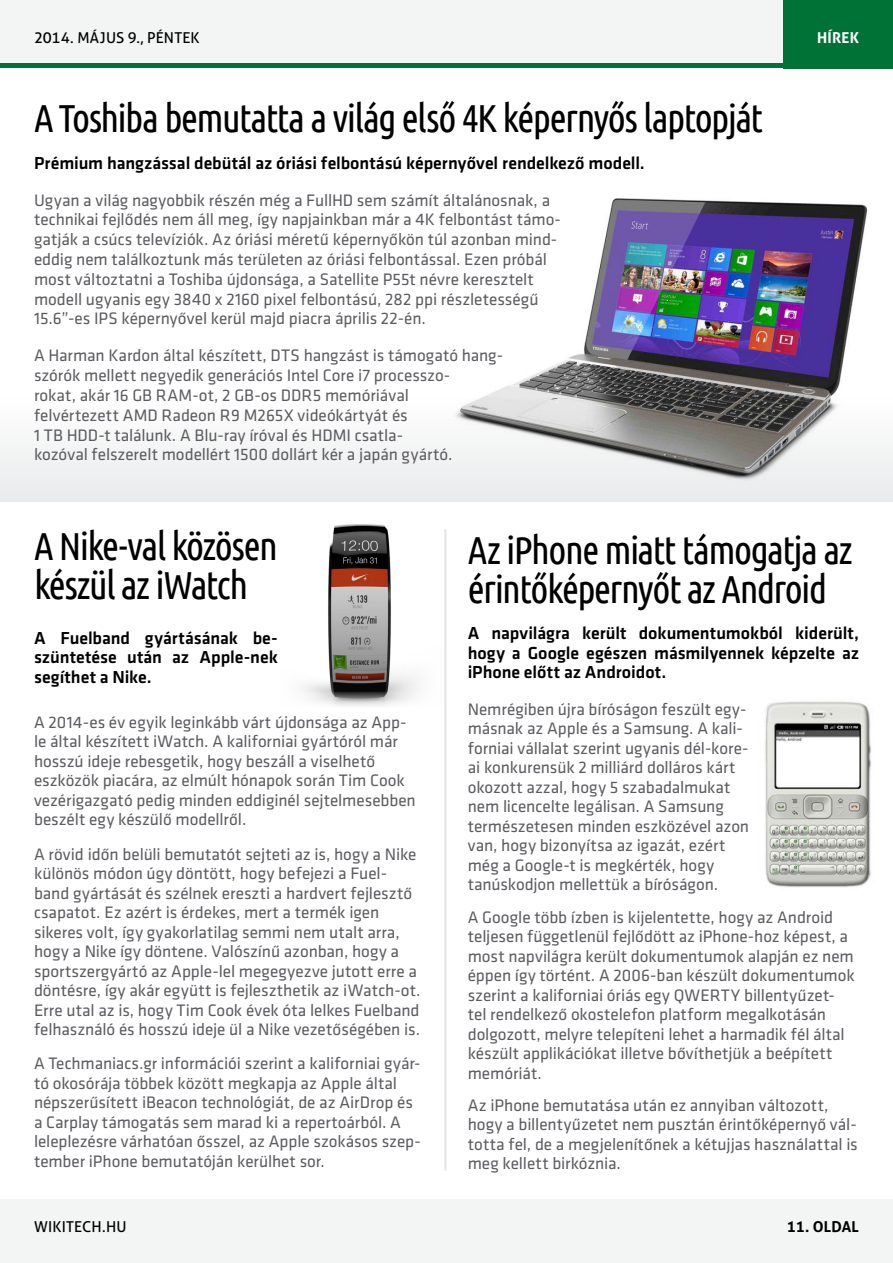
<style>
.page{position:relative;width:893px;height:1263px;background:#fff}
.page>*{position:absolute;margin:0;border:0;box-sizing:border-box;transform-origin:0 0}
.t1{font:39px/39px "Ubuntu Condensed";letter-spacing:-.04em;color:#000}
.t2{font:500 18px/19.5px "Klavika";color:#000;text-align:justify}
.t3{font:17.25px/19.5px "Klavika";letter-spacing:-.005em;color:#5c5b60}
.t4{font:15px "Aller";letter-spacing:.01em;color:#000}
.t5{font:700 15px "Aller";letter-spacing:.01em;color:#000}
.t6{font:700 15px "Aller";letter-spacing:.015em;color:#fff}
</style>
<div class="page">
<img style="left:303px;top:524px;width:115px;height:182px">
<hr style="left:444px;top:529px;width:2px;height:641px;background:#e3e4e6">
<div style="left:0;top:198px;width:893px;height:302px;background:linear-gradient(to bottom,#fff,#f3f3f4)"></div>
<img style="left:444px;top:198px;width:435px;height:287px">
<img style="left:765px;top:701px;width:107px;height:187px">
<div style="left:0;top:0;width:893px;height:64px;background:#f3f4f4"></div>
<div style="left:0;top:1199px;width:893px;height:64px;background:#f3f4f4"></div>
<hr style="left:0;top:64px;width:893px;height:4px;background:#007236">
<div style="left:783px;top:0;width:110px;height:68px;background:#007236"></div>
<p class="t4" style="left:34px;top:29px;width:167px">2014. MÁJUS 9., PÉNTEK</p>
<h1 class="t1" style="left:34px;top:98px;width:731px">A Toshiba bemutatta a világ első 4K képernyős laptopját</h1>
<p class="t2" style="left:34px;top:153px;width:612px">Prémium hangzással debütál az óriási felbontású képernyővel rendelkező modell.</p>
<p class="t3" style="left:34px;top:190px;width:528px">Ugyan a világ nagyobbik részén még a FullHD sem számít általánosnak, a technikai fejlődés nem áll meg, így napjainkban már a 4K felbontást támo&shy;gatják a csúcs televíziók. Az óriási méretű képernyőkön túl azonban mind&shy;eddig nem találkoztunk más területen az óriási felbontással. Ezen próbál most változtatni a Toshiba újdonsága, a Satellite P55t névre keresztelt modell ugyanis egy 3840 x 2160 pixel felbontású, 282 ppi részletességű 15.6”-es IPS képernyővel kerül majd piacra április 22-én.</p>
<p class="t3" style="left:34px;top:346px;width:471px">A Harman Kardon által készített, DTS hangzást is támogató hang&shy;szórók mellett negyedik generációs Intel Core i7 processzo-<br>rokat, akár 16 GB RAM-ot, 2 GB-os DDR5 memóriával<br>felvértezett AMD Radeon R9 M265X videókártyát és<br>1 TB HDD-t találunk. A Blu-ray íróval és HDMI csatla-<br>kozóval felszerelt modellért 1500 dollárt kér a japán gyártó.</p>
<p class="t6" style="left:817px;top:28px;width:43px">HÍREK</p>
<h1 class="t1" style="left:34px;top:525px;width:245px">A Nike-val közösen készül az iWatch</h1>
<p class="t2" style="left:34px;top:628px;width:245px">A Fuelband gyártásának be&shy;szüntetése után az Apple-nek segíthet a Nike.</p>
<p class="t3" style="left:34px;top:712px;width:383px">A 2014-es év egyik leginkább várt újdonsága az App&shy;le által készített iWatch. A kaliforniai gyártóról már hosszú ideje rebesgetik, hogy beszáll a viselhető eszközök piacára, az elmúlt hónapok során Tim Cook vezérigazgató pedig minden eddiginél sejtelmesebben beszélt egy készülő modellről.</p>
<p class="t3" style="left:34px;top:844px;width:388px">A rövid időn belüli bemutatót sejteti az is, hogy a Nike különös módon úgy döntött, hogy befejezi a Fuel&shy;band gyártását és szélnek ereszti a hardvert fejlesztő csapatot. Ez azért is érdekes, mert a termék igen sikeres volt, így gyakorlatilag semmi nem utalt arra, hogy a Nike így döntene. Valószínű azonban, hogy a sportszergyártó az Apple-lel megegyezve jutott erre a döntésre, így akár együtt is fejleszthetik az iWatch-ot.<br>Erre utal az is, hogy Tim Cook évek óta lelkes Fuelband felhasználó és hosszú ideje ül a Nike vezetőségében is.</p>
<p class="t3" style="left:34px;top:1054px;width:388px">A Techmaniacs.gr információi szerint a kaliforniai gyár&shy;tó okosórája többek között megkapja az Apple által népszerűsített iBeacon technológiát, de az AirDrop és a Carplay támogatás sem marad ki a repertoárból. A leleplezésre várhatóan ősszel, az Apple szokásos szep&shy;tember iPhone bemutatóján kerülhet sor.</p>
<h1 class="t1" style="left:468px;top:529px;width:386px">Az iPhone miatt támogatja az érintőképernyőt az Android</h1>
<p class="t2" style="left:468px;top:624px;width:393px">A napvilágra került dokumentumokból kiderült, hogy a Google egészen másmilyennek képzelte az iPhone előtt az Androidot.</p>
<p class="t3" style="left:468px;top:700px;width:283px">Nemrégiben újra bíróságon feszült egy&shy;másnak az Apple és a Samsung. A kali&shy;forniai vállalat szerint ugyanis dél-kore&shy;ai konkurensük 2 milliárd dolláros kárt okozott azzal, hogy 5 szabadalmukat nem licencelte legálisan. A Samsung természetesen minden eszközével azon van, hogy bizonyítsa az igazát, ezért még a Google-t is megkérték, hogy tanúskodjon mellettük a bíróságon.</p>
<p class="t3" style="left:468px;top:907px;width:389px">A Google több ízben is kijelentette, hogy az Android teljesen függetlenül fejlődött az iPhone-hoz képest, a most napvilágra került dokumentumok alapján ez nem éppen így történt. A 2006-ban készült dokumentumok szerint a kaliforniai óriás egy QWERTY billentyűzet&shy;tel rendelkező okostelefon platform megalkotásán dolgozott, melyre telepíteni lehet a harmadik fél által készült applikációkat illetve bővíthetjük a beépített memóriát.</p>
<p class="t3" style="left:468px;top:1096px;width:392px">Az iPhone bemutatása után ez annyiban változott, hogy a billentyűzetet nem pusztán érintőképernyő vál&shy;totta fel, de a megjelenítőnek a kétujjas használattal is meg kellett birkóznia.</p>
<p class="t4" style="left:34px;top:1217px;width:94px">WIKITECH.HU</p>
<p class="t5" style="left:787px;top:1217px;width:74px">11. OLDAL</p>
</div>
